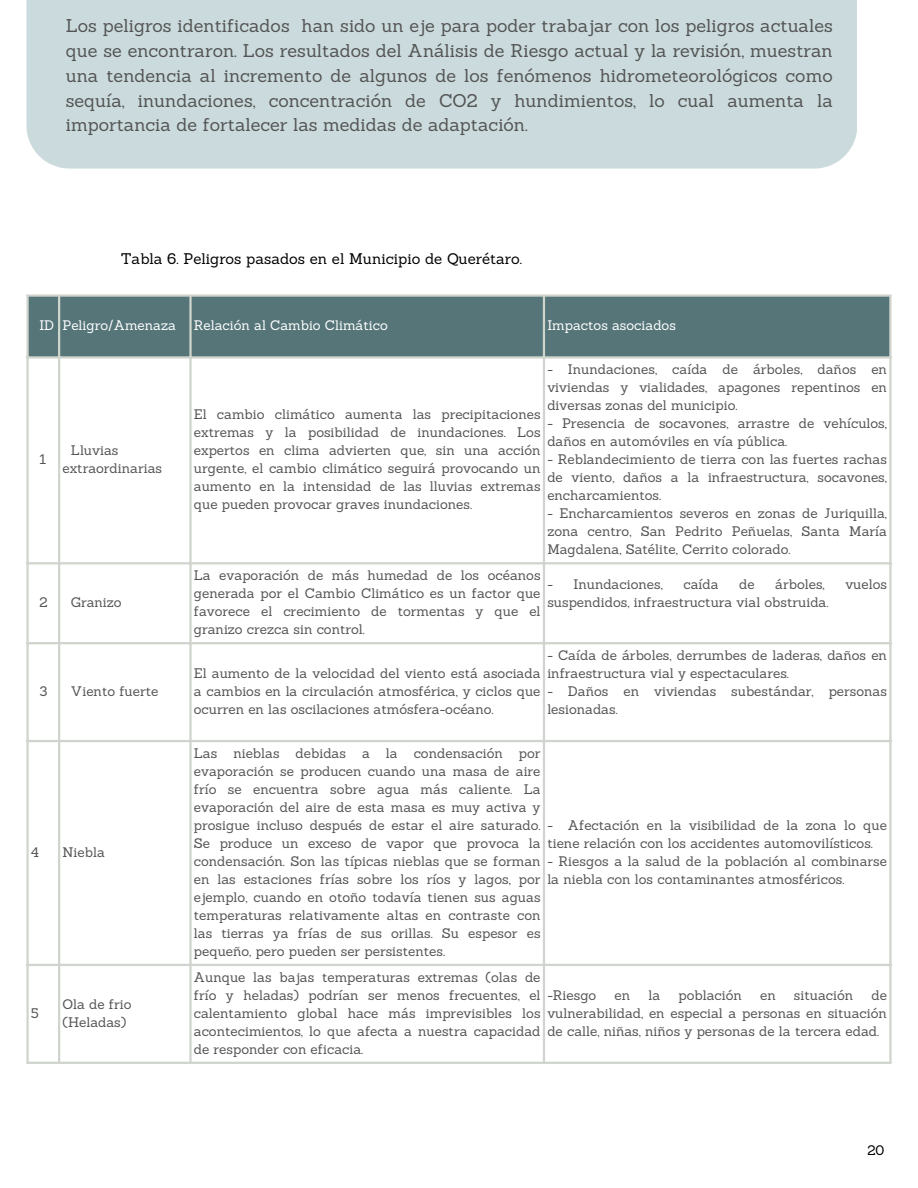
<style>
.page{position:relative;width:918px;height:1188px;background:#fff}
.page>*{position:absolute;margin:0;border:0;box-sizing:border-box;transform-origin:0 0}
.t1{font:18px/24.8px "Sanchez";color:#545454;text-align:justify}
.t2{font:15px "Sanchez";color:#000}
.t3{font:13.5px/18px "Sanchez";color:#545454;text-align:justify}
.t4{font:13.5px "Sanchez";color:#fff}
.t5{font:13.5px "Sanchez";color:#000}
</style>
<div class="page">
<div style="left:26px;top:0;width:831px;height:169px;background:#cbdbdd"></div>
<div style="left:29px;top:297px;width:860px;height:59px;background:#557579"></div>
<hr style="left:26px;top:297px;width:3px;height:765px;background:#cfd4cd">
<hr style="left:58px;top:297px;width:2px;height:765px;background:#cfd4cd">
<hr style="left:189px;top:297px;width:3px;height:765px;background:#cfd4cd">
<hr style="left:543px;top:297px;width:2px;height:765px;background:#cfd4cd">
<hr style="left:889px;top:297px;width:3px;height:765px;background:#cfd4cd">
<hr style="left:26px;top:294px;width:866px;height:3px;background:#cfd4cd">
<hr style="left:26px;top:356px;width:866px;height:3px;background:#cfd4cd">
<hr style="left:26px;top:562px;width:866px;height:2px;background:#cfd4cd">
<hr style="left:26px;top:642px;width:866px;height:2px;background:#cfd4cd">
<hr style="left:26px;top:740px;width:866px;height:2px;background:#cfd4cd">
<hr style="left:26px;top:964px;width:866px;height:2px;background:#cfd4cd">
<hr style="left:26px;top:1062px;width:866px;height:2px;background:#cfd4cd">
<p class="t1" style="left:66px;top:13px;width:769px">Los peligros identificados han sido un eje para poder trabajar con los peligros actuales que se encontraron. Los resultados del Análisis de Riesgo actual y la revisión, muestran una tendencia al incremento de algunos de los fenómenos hidrometeorológicos como sequía, inundaciones, concentración de CO2 y hundimientos, lo cual aumenta la importancia de fortalecer las medidas de adaptación.</p>
<p class="t2" style="left:121px;top:249px;width:403px">Tabla 6. Peligros pasados en el Municipio de Querétaro.</p>
<p class="t4" style="left:39px;top:317px;width:138px">ID Peligro/Amenaza</p>
<p class="t4" style="left:194px;top:317px;width:195px">Relación al Cambio Climático</p>
<p class="t4" style="left:547px;top:317px;width:130px">Impactos asociados</p>
<p class="t3" style="left:39px;top:450px;width:8px">1</p>
<p class="t3" style="left:63px;top:441px;width:101px;text-indent:8px">Lluvias extraordinarias</p>
<p class="t3" style="left:39px;top:593px;width:10px">2</p>
<p class="t3" style="left:71px;top:593px;width:52px">Granizo</p>
<p class="t3" style="left:39px;top:682px;width:9px">3</p>
<p class="t3" style="left:71px;top:682px;width:89px">Viento fuerte</p>
<p class="t3" style="left:31px;top:843px;width:10px">4</p>
<p class="t3" style="left:63px;top:843px;width:44px">Niebla</p>
<p class="t3" style="left:31px;top:1004px;width:9px">5</p>
<p class="t3" style="left:63px;top:995px;width:71px">Ola de frio (Heladas)</p>
<p class="t3" style="left:547px;top:360px;width:341px">- Inundaciones, caída de árboles, daños en viviendas y vialidades, apagones repentinos en diversas zonas del municipio.</p>
<p class="t3" style="left:547px;top:414px;width:341px">- Presencia de socavones, arrastre de vehículos, daños en automóviles en vía pública.</p>
<p class="t3" style="left:547px;top:450px;width:341px">- Reblandecimiento de tierra con las fuertes rachas de viento, daños a la infraestructura, socavones, encharcamientos.</p>
<p class="t3" style="left:547px;top:504px;width:341px">- Encharcamientos severos en zonas de Juriquilla, zona centro, San Pedrito Peñuelas, Santa María Magdalena, Satélite, Cerrito colorado.</p>
<p class="t3" style="left:194px;top:405px;width:348px">El cambio climático aumenta las precipitaciones extremas y la posibilidad de inundaciones. Los expertos en clima advierten que, sin una acción urgente, el cambio climático seguirá provocando un aumento en la intensidad de las lluvias extremas que pueden provocar graves inundaciones.</p>
<p class="t3" style="left:194px;top:566px;width:348px">La evaporación de más humedad de los océanos generada por el Cambio Climático es un factor que favorece el crecimiento de tormentas y que el granizo crezca sin control.</p>
<p class="t3" style="left:547px;top:575px;width:117px">- Inundaciones,</p>
<p class="t3" style="left:683px;top:575px;width:37px">caída</p>
<p class="t3" style="left:739px;top:575px;width:17px">de</p>
<p class="t3" style="left:775px;top:575px;width:51px">árboles,</p>
<p class="t3" style="left:845px;top:575px;width:43px">vuelos</p>
<p class="t3" style="left:547px;top:593px;width:283px">suspendidos, infraestructura vial obstruida.</p>
<p class="t3" style="left:547px;top:646px;width:341px">- Caída de árboles, derrumbes de laderas, daños en infraestructura vial y espectaculares.</p>
<p class="t3" style="left:547px;top:682px;width:341px">- Daños en viviendas subestándar, personas lesionadas.</p>
<p class="t3" style="left:194px;top:664px;width:348px">El aumento de la velocidad del viento está asociada a cambios en la circulación atmosférica, y ciclos que ocurren en las oscilaciones atmósfera-océano.</p>
<p class="t3" style="left:194px;top:744px;width:348px">Las nieblas debidas a la condensación por evaporación se producen cuando una masa de aire frío se encuentra sobre agua más caliente. La evaporación del aire de esta masa es muy activa y prosigue incluso después de estar el aire saturado.<br>Se produce un exceso de vapor que provoca la condensación. Son las típicas nieblas que se forman en las estaciones frías sobre los ríos y lagos, por ejemplo, cuando en otoño todavía tienen sus aguas temperaturas relativamente altas en contraste con las tierras ya frías de sus orillas. Su espesor es pequeño, pero pueden ser persistentes.</p>
<p class="t3" style="left:547px;top:816px;width:341px">- Afectación en la visibilidad de la zona lo que tiene relación con los accidentes automovilísticos.</p>
<p class="t3" style="left:547px;top:852px;width:341px">- Riesgos a la salud de la población al combinarse la niebla con los contaminantes atmosféricos.</p>
<p class="t3" style="left:194px;top:968px;width:348px">Aunque las bajas temperaturas extremas (olas de frío y heladas) podrían ser menos frecuentes, el calentamiento global hace más imprevisibles los acontecimientos, lo que afecta a nuestra capacidad de responder con eficacia.</p>
<p class="t3" style="left:547px;top:986px;width:51px">-Riesgo</p>
<p class="t3" style="left:615px;top:986px;width:17px">en</p>
<p class="t3" style="left:648px;top:986px;width:13px">la</p>
<p class="t3" style="left:678px;top:986px;width:65px">población</p>
<p class="t3" style="left:760px;top:986px;width:17px">en</p>
<p class="t3" style="left:794px;top:986px;width:61px">situación</p>
<p class="t3" style="left:547px;top:986px;width:341px;text-indent:324px">de vulnerabilidad, en especial a personas en situación de calle, niñas, niños y personas de la tercera edad.</p>
<p class="t5" style="left:867px;top:1142px;width:18px">20</p>
</div>
